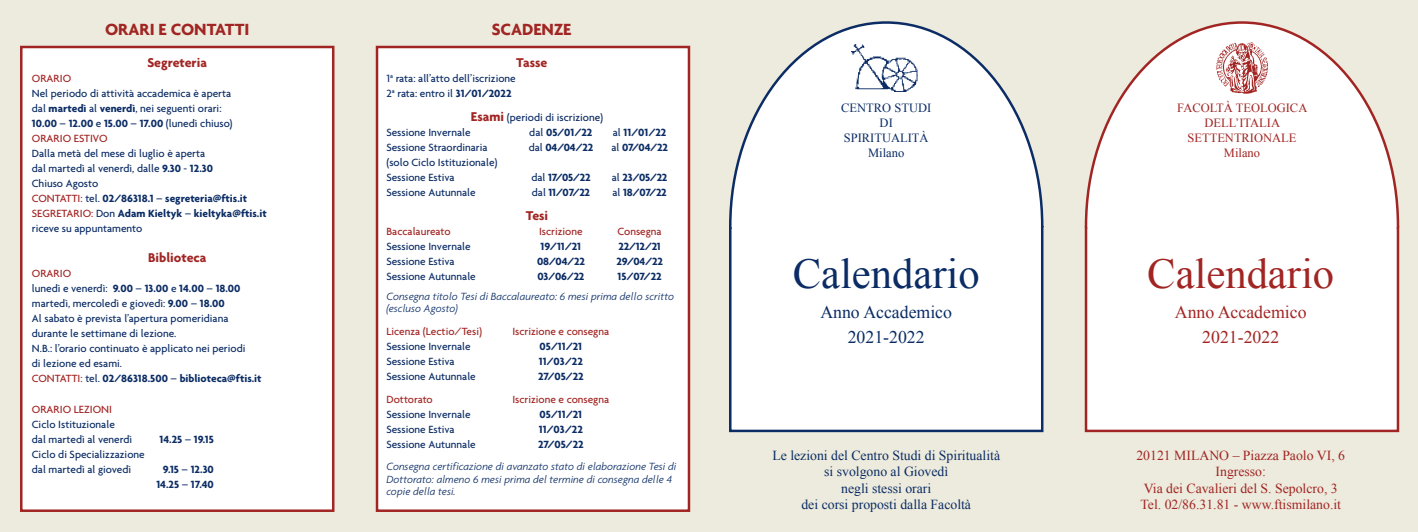
<style>
.page{position:relative;width:1418px;height:532px;background:#fff}
.page>*{position:absolute;margin:0;border:0;box-sizing:border-box;transform-origin:0 0}
.t1{font:42.62px "Times New Roman";color:#0b2c64}
.t2{font:42.62px "Times New Roman";color:#a12523}
.t3{font:17.75px/25.5px "Times New Roman";color:#0b2c64;text-align:center}
.t4{font:17.75px/25.5px "Times New Roman";color:#a12523;text-align:center}
.t5{font:700 17.5px "Agenda";color:#a12523}
.t6{font:13.75px/16.2px "Times New Roman";color:#0b2c64;text-align:center}
.t7{font:13.75px/16.2px "Times New Roman";color:#a12523;text-align:center}
.t8{font:700 13.75px "Agenda";color:#a12523}
.t9{font:12.5px/15px "Times New Roman";color:#a12523;text-align:center}
.t10{font:12.5px/15px "Times New Roman";color:#0b2c64;text-align:center}
.t11{font:500 11.25px/15px "Agenda";color:#0b2c64}
.t12{font:700 11.25px/15px "Agenda";color:#0b2c64;text-align:center}
.t13{font:italic 300 11.25px/12.5px "Agenda";color:#0b2c64}
.t14{font:500 11.25px "Agenda";color:#a12523}
.s1{font-weight:700}
.s2{color:#a12523}
.s3{font-weight:500}
.s4{font-weight:700;font-size:13.75px;color:#a12523}
</style>
<div class="page">
<div style="left:0;top:0;width:1417px;height:531px;background:#edebdd"></div>
<svg style="left:1084px;top:21px;width:316px;height:412px;background:#faf7f5"></svg>
<svg style="left:729px;top:21px;width:315px;height:412px;background:#f6f6f6"></svg>
<img style="left:851px;top:44px;width:67px;height:47px">
<img style="left:1211px;top:35px;width:62px;height:60px">
<div style="left:20px;top:46px;width:314px;height:465px;background:#fff;border:2px solid #a12523"></div>
<div style="left:376px;top:46px;width:314px;height:465px;background:#fff;border:2px solid #a12523"></div>
<h3 class="t5" style="left:105px;top:18px;width:146px">ORARI E CONTATTI</h3>
<h3 class="t5" style="left:492px;top:18px;width:81px">SCADENZE</h3>
<p class="t8" style="left:147px;top:54px;width:61px">Segreteria</p>
<p class="t8" style="left:516px;top:54px;width:32px">Tasse</p>
<p class="t14" style="left:32px;top:72px;width:41px">ORARIO</p>
<p class="t11" style="left:32px;top:86px;width:202px">Nel periodo di attività accademica è aperta dal <span class="s1">martedì</span> al <span class="s1">venerdì</span>, nei seguenti orari:<br><span class="s1">10.00</span> – <span class="s1">12.00</span> e <span class="s1">15.00</span> – <span class="s1">17.00</span> (lunedì chiuso)<br><span class="s2">ORARIO ESTIVO</span></p>
<p class="t11" style="left:32px;top:146px;width:236px">Dalla metà del mese di luglio è aperta<br>dal martedì al venerdì, dalle <span class="s1">9.30</span> - <span class="s1">12.30<br></span>Chiuso Agosto<br><span class="s2">CONTATTI:</span> tel. <span class="s1">02/86318.1</span> – <span class="s1">segreteria@ftis.it </span><span class="s2">SEGRETARIO:</span> Don <span class="s1">Adam Kieltyk</span> – <span class="s1">kieltyka@ftis.it </span>riceve su appuntamento</p>
<p class="t8" style="left:148px;top:249px;width:60px">Biblioteca</p>
<p class="t11" style="left:32px;top:266px;width:231px"><span class="s2">ORARIO<br></span>lunedì e venerdì: <span class="s1">9.00</span> – <span class="s1">13.00</span> e <span class="s1">14.00</span> – <span class="s1">18.00 </span>martedì, mercoledì e giovedì: <span class="s1">9.00</span> – <span class="s1">18.00<br></span>Al sabato è prevista l’apertura pomeridiana durante le settimane di lezione.<br>N.B.: l’orario continuato è applicato nei periodi<br>di lezione ed esami.<br><span class="s2">CONTATTI:</span> tel. <span class="s1">02/86318.500</span> – <span class="s1">biblioteca@ftis.it</span></p>
<p class="t14" style="left:32px;top:402px;width:82px">ORARIO LEZIONI</p>
<p class="t11" style="left:32px;top:416px;width:102px">Ciclo Istituzionale<br>dal martedì al venerdì</p>
<p class="t12" style="left:159px;top:431px;width:56px">14.25 <span class="s3">–</span> 19.15</p>
<p class="t11" style="left:32px;top:446px;width:114px">Ciclo di Specializzazione dal martedì al giovedì</p>
<p class="t12" style="left:156px;top:461px;width:59px">9.15 <span class="s3">–</span> 12.30<br>14.25 <span class="s3">–</span> 17.40</p>
<p class="t11" style="left:386px;top:71px;width:131px">1<sup>a</sup> rata: all’atto dell’iscrizione<br>2<sup>a</sup> rata: entro il <span class="s1">31/01/2022</span></p>
<p class="t11" style="left:471px;top:109px;width:134px"><span class="s4">Esami</span> (periodi di iscrizione)</p>
<p class="t11" style="left:386px;top:124px;width:86px">Sessione Invernale</p>
<p class="t12" style="left:529px;top:124px;width:65px"><span class="s3">dal</span> 05/01/22</p>
<p class="t12" style="left:613px;top:124px;width:55px"><span class="s3">al</span> 11/01/22</p>
<p class="t11" style="left:386px;top:139px;width:103px">Sessione Straordinaria</p>
<p class="t12" style="left:528px;top:139px;width:66px"><span class="s3">dal</span> 04/04/22</p>
<p class="t12" style="left:611px;top:139px;width:58px"><span class="s3">al</span> 07/04/22</p>
<p class="t11" style="left:386px;top:154px;width:113px">(solo Ciclo Istituzionale)<br>Sessione Estiva</p>
<p class="t12" style="left:531px;top:169px;width:61px"><span class="s3">dal</span> 17/05/22</p>
<p class="t12" style="left:612px;top:169px;width:57px"><span class="s3">al</span> 23/05/22</p>
<p class="t11" style="left:386px;top:184px;width:91px">Sessione Autunnale</p>
<p class="t12" style="left:532px;top:184px;width:60px"><span class="s3">dal</span> 11/07/22</p>
<p class="t12" style="left:612px;top:184px;width:56px"><span class="s3">al</span> 18/07/22</p>
<p class="t8" style="left:526px;top:207px;width:24px">Tesi</p>
<p class="t14" style="left:386px;top:224px;width:66px">Baccalaureato</p>
<p class="t14" style="left:539px;top:224px;width:45px">Iscrizione</p>
<p class="t14" style="left:617px;top:224px;width:46px">Consegna</p>
<p class="t11" style="left:386px;top:238px;width:86px">Sessione Invernale</p>
<p class="t12" style="left:540px;top:238px;width:42px">19/11/21</p>
<p class="t12" style="left:618px;top:238px;width:44px">22/12/21</p>
<p class="t11" style="left:386px;top:253px;width:70px">Sessione Estiva</p>
<p class="t12" style="left:537px;top:253px;width:49px">08/04/22</p>
<p class="t12" style="left:616px;top:253px;width:48px">29/04/22</p>
<p class="t11" style="left:386px;top:268px;width:91px">Sessione Autunnale</p>
<p class="t12" style="left:537px;top:268px;width:48px">03/06/22</p>
<p class="t12" style="left:617px;top:268px;width:45px">15/07/22</p>
<p class="t13" style="left:386px;top:290px;width:289px">Consegna titolo Tesi di Baccalaureato: 6 mesi prima dello scritto (escluso Agosto)</p>
<p class="t14" style="left:386px;top:324px;width:97px">Licenza (Lectio/Tesi)</p>
<p class="t14" style="left:512px;top:324px;width:98px">Iscrizione e consegna</p>
<p class="t11" style="left:386px;top:338px;width:86px">Sessione Invernale</p>
<p class="t12" style="left:539px;top:338px;width:44px">05/11/21</p>
<p class="t11" style="left:386px;top:353px;width:70px">Sessione Estiva</p>
<p class="t12" style="left:539px;top:353px;width:45px">11/03/22</p>
<p class="t11" style="left:386px;top:368px;width:91px">Sessione Autunnale</p>
<p class="t12" style="left:538px;top:368px;width:47px">27/05/22</p>
<p class="t14" style="left:386px;top:392px;width:48px">Dottorato</p>
<p class="t14" style="left:512px;top:392px;width:98px">Iscrizione e consegna</p>
<p class="t11" style="left:386px;top:406px;width:86px">Sessione Invernale</p>
<p class="t12" style="left:539px;top:406px;width:44px">05/11/21</p>
<p class="t11" style="left:386px;top:421px;width:70px">Sessione Estiva</p>
<p class="t12" style="left:539px;top:421px;width:45px">11/03/22</p>
<p class="t11" style="left:386px;top:436px;width:91px">Sessione Autunnale</p>
<p class="t12" style="left:538px;top:436px;width:47px">27/05/22</p>
<p class="t13" style="left:386px;top:460px;width:292px">Consegna certificazione di avanzato stato di elaborazione Tesi di<br>Dottorato: almeno 6 mesi prima del termine di consegna delle 4 copie della tesi.</p>
<p class="t10" style="left:841px;top:100px;width:91px">CENTRO STUDI<br>DI<br>SPIRITUALITÀ<br>Milano</p>
<p class="t9" style="left:1177px;top:100px;width:131px">FACOLTÀ TEOLOGICA<br>DELL’ITALIA<br>SETTENTRIONALE<br>Milano</p>
<h1 class="t1" style="left:792px;top:244px;width:188px">Calendario</h1>
<h2 class="t3" style="left:820px;top:299px;width:133px">Anno Accademico<br>2021-2022</h2>
<h1 class="t2" style="left:1147px;top:244px;width:188px">Calendario</h1>
<h2 class="t4" style="left:1174px;top:299px;width:133px">Anno Accademico<br>2021-2022</h2>
<p class="t6" style="left:772px;top:447px;width:229px">Le lezioni del Centro Studi di Spiritualità si svolgono al Giovedì<br>negli stessi orari<br>dei corsi proposti dalla Facoltà</p>
<p class="t7" style="left:1136px;top:447px;width:210px">20121 MILANO – Piazza Paolo VI, 6<br>Ingresso:<br>Via dei Cavalieri del S. Sepolcro, 3<br>Tel. 02/86.31.81 - www.ftismilano.it</p>
</div>
